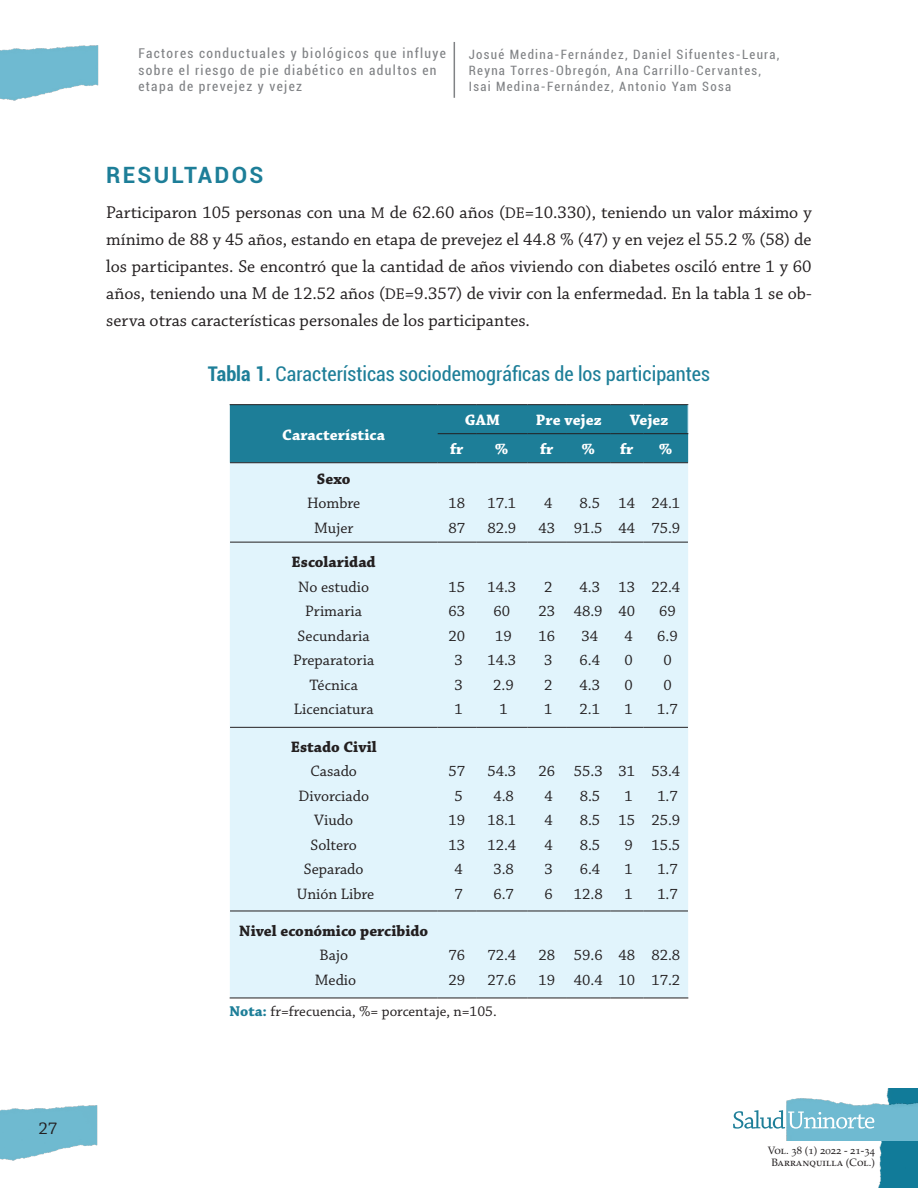
<style>
.page{position:relative;width:918px;height:1188px;background:#fff}
.page>*{position:absolute;margin:0;border:0;box-sizing:border-box;transform-origin:0 0}
.t1{font:700 22.5px "Roboto";letter-spacing:.1em;color:#1d7e98}
.t2{font:condensed 20.25px "Roboto";color:#1d7e98}
.t3{font:18px/27px "Chaparral Pro";color:#231f20;text-align:justify}
.t4{font:15.9px/24.5px "Chaparral Pro";color:#231f20;text-align:center}
.t5{font:700 15.9px "Chaparral Pro";color:#231f20}
.t6{font:700 15.9px "Chaparral Pro";letter-spacing:.005em;color:#fff}
.t7{font:15px "Chaparral Pro";color:#231f20}
.t8{font:condensed 13.5px/16.5px "Roboto";letter-spacing:.1em;color:#808285}
.t9{font:condensed 12.9px/15.9px "Roboto";letter-spacing:.1em;color:#808285}
.t10{font:10.65px/12.8px "Palatino LT Std";color:#231f20;text-align:center}
.s1{font-size:16.2px}
.s2{font-weight:700}
.s3{font-weight:700;color:#1d7e98}
</style>
<div class="page">
<img style="left:0;top:1105px;width:98px;height:56px">
<img style="left:0;top:45px;width:99px;height:56px">
<img style="left:878px;top:1088px;width:40px;height:100px">
<img style="left:787px;top:1097px;width:131px;height:44px">
<svg style="left:733px;top:1110px;width:141px;height:19px"></svg>
<hr style="left:454px;top:42px;width:1px;height:56px;background:#808285">
<div style="left:230px;top:463px;width:458px;height:535px;background:#e1f4fc"></div>
<hr style="left:230px;top:404px;width:208px;height:1px;background:#231f20">
<hr style="left:438px;top:404px;width:38px;height:1px;background:#231f20">
<hr style="left:476px;top:404px;width:51px;height:1px;background:#231f20">
<hr style="left:527px;top:404px;width:39px;height:1px;background:#231f20">
<hr style="left:566px;top:404px;width:44px;height:1px;background:#231f20">
<hr style="left:610px;top:404px;width:33px;height:1px;background:#231f20">
<hr style="left:643px;top:404px;width:45px;height:1px;background:#231f20">
<div style="left:230px;top:405px;width:459px;height:58px;background:#1d7e98"></div>
<hr style="left:438px;top:433px;width:38px;height:1px;background:#231f20">
<hr style="left:476px;top:433px;width:51px;height:1px;background:#231f20">
<hr style="left:527px;top:433px;width:39px;height:1px;background:#231f20">
<hr style="left:566px;top:433px;width:44px;height:1px;background:#231f20">
<hr style="left:610px;top:433px;width:33px;height:1px;background:#231f20">
<hr style="left:643px;top:433px;width:45px;height:1px;background:#231f20">
<hr style="left:230px;top:462px;width:208px;height:1px;background:#231f20">
<hr style="left:438px;top:462px;width:38px;height:1px;background:#231f20">
<hr style="left:476px;top:462px;width:51px;height:1px;background:#231f20">
<hr style="left:527px;top:462px;width:39px;height:1px;background:#231f20">
<hr style="left:566px;top:462px;width:44px;height:1px;background:#231f20">
<hr style="left:610px;top:462px;width:33px;height:1px;background:#231f20">
<hr style="left:643px;top:462px;width:45px;height:1px;background:#231f20">
<hr style="left:230px;top:542px;width:208px;height:1px;background:#231f20">
<hr style="left:438px;top:542px;width:38px;height:1px;background:#231f20">
<hr style="left:476px;top:542px;width:51px;height:1px;background:#231f20">
<hr style="left:527px;top:542px;width:39px;height:1px;background:#231f20">
<hr style="left:566px;top:542px;width:44px;height:1px;background:#231f20">
<hr style="left:610px;top:542px;width:33px;height:1px;background:#231f20">
<hr style="left:643px;top:542px;width:45px;height:1px;background:#231f20">
<hr style="left:230px;top:727px;width:208px;height:1px;background:#231f20">
<hr style="left:438px;top:727px;width:38px;height:1px;background:#231f20">
<hr style="left:476px;top:727px;width:51px;height:1px;background:#231f20">
<hr style="left:527px;top:727px;width:39px;height:1px;background:#231f20">
<hr style="left:566px;top:727px;width:44px;height:1px;background:#231f20">
<hr style="left:610px;top:727px;width:33px;height:1px;background:#231f20">
<hr style="left:643px;top:727px;width:45px;height:1px;background:#231f20">
<hr style="left:230px;top:911px;width:208px;height:1px;background:#231f20">
<hr style="left:438px;top:911px;width:38px;height:1px;background:#231f20">
<hr style="left:476px;top:911px;width:51px;height:1px;background:#231f20">
<hr style="left:527px;top:911px;width:39px;height:1px;background:#231f20">
<hr style="left:566px;top:911px;width:44px;height:1px;background:#231f20">
<hr style="left:610px;top:911px;width:33px;height:1px;background:#231f20">
<hr style="left:643px;top:911px;width:45px;height:1px;background:#231f20">
<hr style="left:230px;top:998px;width:208px;height:1px;background:#231f20">
<hr style="left:438px;top:998px;width:38px;height:1px;background:#231f20">
<hr style="left:476px;top:998px;width:51px;height:1px;background:#231f20">
<hr style="left:527px;top:998px;width:39px;height:1px;background:#231f20">
<hr style="left:566px;top:998px;width:44px;height:1px;background:#231f20">
<hr style="left:610px;top:998px;width:33px;height:1px;background:#231f20">
<hr style="left:643px;top:998px;width:45px;height:1px;background:#231f20">
<p class="t3" style="left:38px;top:1115px;width:20px">27</p>
<p class="t8" style="left:138px;top:45px;width:309px">Factores conductuales y biológicos que influye sobre el riesgo de pie diabético en adultos en etapa de prevejez y vejez</p>
<p class="t9" style="left:469px;top:46px;width:312px">Josué Medina-Fernández, Daniel Sifuentes-Leura,<br>Reyna Torres-Obregón, Ana Carrillo-Cervantes,<br>Isai Medina-Fernández, Antonio Yam Sosa</p>
<p class="t1" style="left:106px;top:159px;width:159px">RESULTADOS</p>
<p class="t3" style="left:106px;top:200px;width:707px">Participaron 105 personas con una <span class="s1">M</span> de 62.60 años (<span class="s1">DE</span>=10.330), teniendo un valor máximo y mínimo de 88 y 45 años, estando en etapa de prevejez el 44.8 % (47) y en vejez el 55.2 % (58) de los participantes. Se encontró que la cantidad de años viviendo con diabetes osciló entre 1 y 60 años, teniendo una M de 12.52 años (<span class="s1">DE</span>=9.357) de vivir con la enfermedad. En la tabla 1 se ob&shy;serva otras características personales de los participantes.</p>
<p class="t2" style="left:208px;top:360px;width:504px"><span class="s2">Tabla 1.</span> Características sociodemográficas de los participantes</p>
<p class="t6" style="left:282px;top:425px;width:104px">Característica</p>
<p class="t6" style="left:465px;top:411px;width:37px">GAM</p>
<p class="t6" style="left:536px;top:411px;width:67px">Pre vejez</p>
<p class="t6" style="left:630px;top:411px;width:40px">Vejez</p>
<p class="t6" style="left:450px;top:440px;width:15px">fr</p>
<p class="t6" style="left:495px;top:440px;width:15px">%</p>
<p class="t6" style="left:540px;top:440px;width:15px">fr</p>
<p class="t6" style="left:581px;top:440px;width:15px">%</p>
<p class="t6" style="left:620px;top:440px;width:15px">fr</p>
<p class="t6" style="left:659px;top:440px;width:15px">%</p>
<p class="t5" style="left:317px;top:469px;width:35px">Sexo</p>
<p class="t4" style="left:307px;top:492px;width:55px">Hombre<br>Mujer</p>
<p class="t4" style="left:449px;top:492px;width:18px;text-align:left">18<br>87</p>
<p class="t4" style="left:487px;top:492px;width:30px;text-align:left">17.1<br>82.9</p>
<p class="t4" style="left:538px;top:492px;width:18px">4<br>43</p>
<p class="t4" style="left:574px;top:492px;width:30px">8.5<br>91.5</p>
<p class="t4" style="left:618px;top:492px;width:18px;text-align:left">14<br>44</p>
<p class="t4" style="left:651px;top:492px;width:30px;text-align:left">24.1<br>75.9</p>
<p class="t5" style="left:292px;top:553px;width:86px">Escolaridad</p>
<p class="t4" style="left:293px;top:575px;width:83px">No estudio<br>Primaria<br>Secundaria<br>Preparatoria<br>Técnica<br>Licenciatura</p>
<p class="t4" style="left:449px;top:575px;width:18px">15<br>63<br>20<br>3<br>3<br>1</p>
<p class="t4" style="left:487px;top:575px;width:30px">14.3<br>60<br>19<br>14.3<br>2.9<br>1</p>
<p class="t4" style="left:538px;top:575px;width:18px">2<br>23<br>16<br>3<br>2<br>1</p>
<p class="t4" style="left:574px;top:575px;width:30px">4.3<br>48.9<br>34<br>6.4<br>4.3<br>2.1</p>
<p class="t4" style="left:619px;top:575px;width:18px">13<br>40<br>4<br>0<br>0<br>1</p>
<p class="t4" style="left:651px;top:575px;width:30px">22.4<br>69<br>6.9<br>0<br>0<br>1.7</p>
<p class="t5" style="left:291px;top:737px;width:87px">Estado Civil</p>
<p class="t4" style="left:297px;top:759px;width:79px">Casado<br>Divorciado<br>Viudo<br>Soltero<br>Separado<br>Unión Libre</p>
<p class="t4" style="left:449px;top:759px;width:18px">57<br>5<br>19<br>13<br>4<br>7</p>
<p class="t4" style="left:487px;top:759px;width:30px">54.3<br>4.8<br>18.1<br>12.4<br>3.8<br>6.7</p>
<p class="t4" style="left:538px;top:759px;width:18px">26<br>4<br>4<br>4<br>3<br>6</p>
<p class="t4" style="left:574px;top:759px;width:30px">55.3<br>8.5<br>8.5<br>8.5<br>6.4<br>12.8</p>
<p class="t4" style="left:619px;top:759px;width:18px">31<br>1<br>15<br>9<br>1<br>1</p>
<p class="t4" style="left:651px;top:759px;width:30px">53.4<br>1.7<br>25.9<br>15.5<br>1.7<br>1.7</p>
<p class="t5" style="left:239px;top:921px;width:190px">Nivel económico percibido</p>
<p class="t4" style="left:315px;top:944px;width:43px;text-align:left">Bajo<br>Medio</p>
<p class="t4" style="left:449px;top:944px;width:18px;text-align:left">76<br>29</p>
<p class="t4" style="left:487px;top:944px;width:30px;text-align:left">72.4<br>27.6</p>
<p class="t4" style="left:538px;top:944px;width:18px;text-align:left">28<br>19</p>
<p class="t4" style="left:574px;top:944px;width:30px;text-align:left">59.6<br>40.4</p>
<p class="t4" style="left:619px;top:944px;width:18px;text-align:left">48<br>10</p>
<p class="t4" style="left:651px;top:944px;width:30px;text-align:left">82.8<br>17.2</p>
<p class="t7" style="left:230px;top:1003px;width:269px"><span class="s3">Nota:</span> fr=frecuencia, %= porcentaje, n=105.</p>
<p class="t10" style="left:768px;top:1144px;width:109px">Vol. 38 (1) 2022 - 21-34<br>Barranquilla (Col.)</p>
</div>
